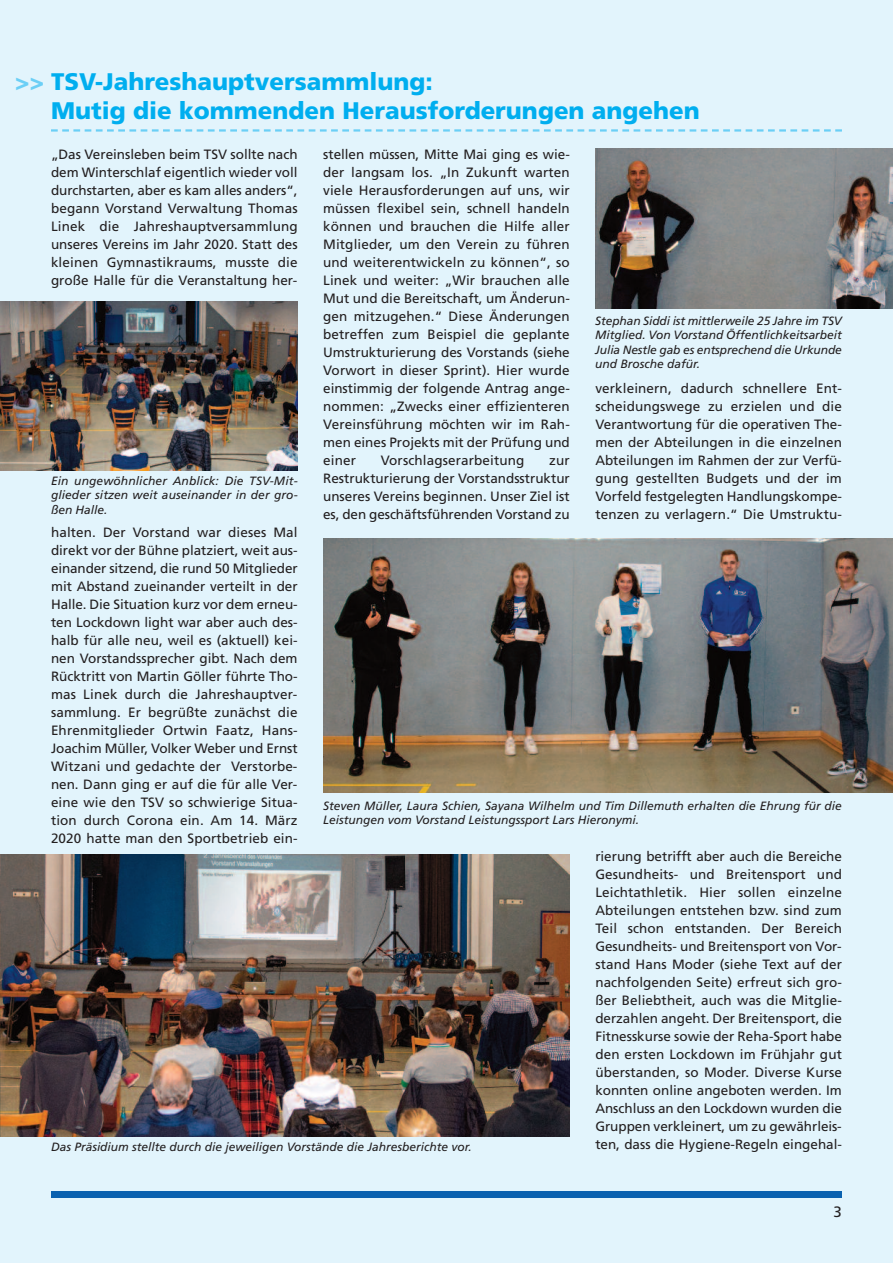
<style>
.page{position:relative;width:893px;height:1263px;background:#e2f4fc}
.page>*{position:absolute;margin:0;border:0;box-sizing:border-box;transform-origin:0 0}
.t1{font:900 24px/28.8px "Frutiger";color:#00aeef}
.t2{font:15px "Frutiger";color:#231f20}
.t3{font:13.5px/18px "Frutiger";color:#231f20;text-align:justify}
.t4{font:italic 12px/14.4px "Frutiger";color:#231f20;text-align:justify}
.s1{color:#6bcff6}
</style>
<div class="page">
<hr style="left:0;top:0;width:1px;height:1263px;background:#fee2b2">
<div style="left:51px;top:1191px;width:791px;height:6px;background:#0a61af"></div>
<svg style="left:51px;top:129px;width:791px;height:3px"></svg>
<img style="left:0;top:301px;width:298px;height:170px">
<img style="left:0;top:854px;width:570px;height:282px">
<img style="left:323px;top:539px;width:570px;height:254px">
<img style="left:595px;top:149px;width:298px;height:160px">
<h1 class="t1" style="left:51px;top:69px;width:650px;text-indent:-36px"><span class="s1">&gt;&gt;</span> TSV-Jahreshauptversammlung:<br>Mutig die kommenden Herausforderungen angehen</h1>
<p class="t3" style="left:51px;top:146px;width:248px">„Das Vereinsleben beim TSV sollte nach dem Winterschlaf eigentlich wieder voll durchstarten, aber es kam alles anders“, begann Vorstand Verwaltung Thomas Linek die Jahreshauptversammlung unseres Vereins im Jahr 2020. Statt des kleinen Gymnastikraums, musste die große Halle für die Veranstaltung her-</p>
<p class="t4" style="left:51px;top:474px;width:248px">Ein ungewöhnlicher Anblick: Die TSV-Mit&shy;glieder sitzen weit auseinander in der gro&shy;ßen Halle.</p>
<p class="t3" style="left:51px;top:524px;width:248px">halten. Der Vorstand war dieses Mal direkt vor der Bühne platziert, weit aus&shy;einander sitzend, die rund 50 Mitglieder mit Abstand zueinander verteilt in der Halle. Die Situation kurz vor dem erneu&shy;ten Lockdown light war aber auch des&shy;halb für alle neu, weil es (aktuell) kei&shy;nen Vorstandssprecher gibt. Nach dem Rücktritt von Martin Göller führte Tho&shy;mas Linek durch die Jahreshauptver&shy;sammlung. Er begrüßte zunächst die Ehrenmitglieder Ortwin Faatz, Hans-Joachim Müller, Volker Weber und Ernst Witzani und gedachte der Verstorbe&shy;nen. Dann ging er auf die für alle Ver&shy;eine wie den TSV so schwierige Situa&shy;tion durch Corona ein. Am 14. März 2020 hatte man den Sportbetrieb ein-</p>
<p class="t3" style="left:323px;top:146px;width:248px">stellen müssen, Mitte Mai ging es wie&shy;der langsam los. „In Zukunft warten viele Herausforderungen auf uns, wir müssen flexibel sein, schnell handeln können und brauchen die Hilfe aller Mitglieder, um den Verein zu führen und weiterentwickeln zu können“, so Linek und weiter: „Wir brauchen alle Mut und die Bereitschaft, um Änderun&shy;gen mitzugehen.“ Diese Änderungen betreffen zum Beispiel die geplante Umstrukturierung des Vorstands (siehe Vorwort in dieser Sprint). Hier wurde einstimmig der folgende Antrag ange&shy;nommen: „Zwecks einer effizienteren Vereinsführung möchten wir im Rah&shy;men eines Projekts mit der Prüfung und einer</p>
<p class="t3" style="left:381px;top:452px;width:145px">Vorschlagserarbeitung</p>
<p class="t3" style="left:323px;top:452px;width:248px;text-indent:226px">zur Restrukturierung der Vorstandsstruktur unseres Vereins beginnen. Unser Ziel ist es, den geschäftsführenden Vorstand zu</p>
<p class="t4" style="left:595px;top:315px;width:248px">Stephan Siddi ist mittlerweile 25 Jahre im TSV Mitglied. Von Vorstand Öffentlichkeitsarbeit Julia Nestle gab es entsprechend die Urkunde und Brosche dafür.</p>
<p class="t3" style="left:595px;top:381px;width:248px">verkleinern, dadurch schnellere Ent&shy;scheidungswege zu erzielen und die Verantwortung für die operativen The&shy;men der Abteilungen in die einzelnen Abteilungen im Rahmen der zur Verfü&shy;gung gestellten Budgets und der im Vorfeld festgelegten Handlungskompe&shy;tenzen zu verlagern.“ Die Umstruktu-</p>
<p class="t4" style="left:323px;top:799px;width:520px">Steven Müller, Laura Schien, Sayana Wilhelm und Tim Dillemuth erhalten die Ehrung für die<br>Leistungen vom Vorstand Leistungssport Lars Hieronymi.</p>
<p class="t4" style="left:51px;top:1141px;width:422px">Das Präsidium stellte durch die jeweiligen Vorstände die Jahresberichte vor.</p>
<p class="t3" style="left:595px;top:849px;width:248px">rierung betrifft aber auch die Bereiche Gesundheits- und Breitensport und Leichtathletik. Hier sollen einzelne Abteilungen entstehen bzw. sind zum Teil schon entstanden. Der Bereich Gesundheits- und Breitensport von Vor&shy;stand Hans Moder (siehe Text auf der nachfolgenden Seite) erfreut sich gro&shy;ßer Beliebtheit, auch was die Mitglie&shy;derzahlen angeht. Der Breitensport, die Fitnesskurse sowie der Reha-Sport habe den ersten Lockdown im Frühjahr gut überstanden, so Moder. Diverse Kurse konnten online angeboten werden. Im Anschluss an den Lockdown wurden die Gruppen verkleinert, um zu gewährleis&shy;ten, dass die Hygiene-Regeln eingehal-</p>
<p class="t2" style="left:834px;top:1206px;width:10px">3</p>
</div>
